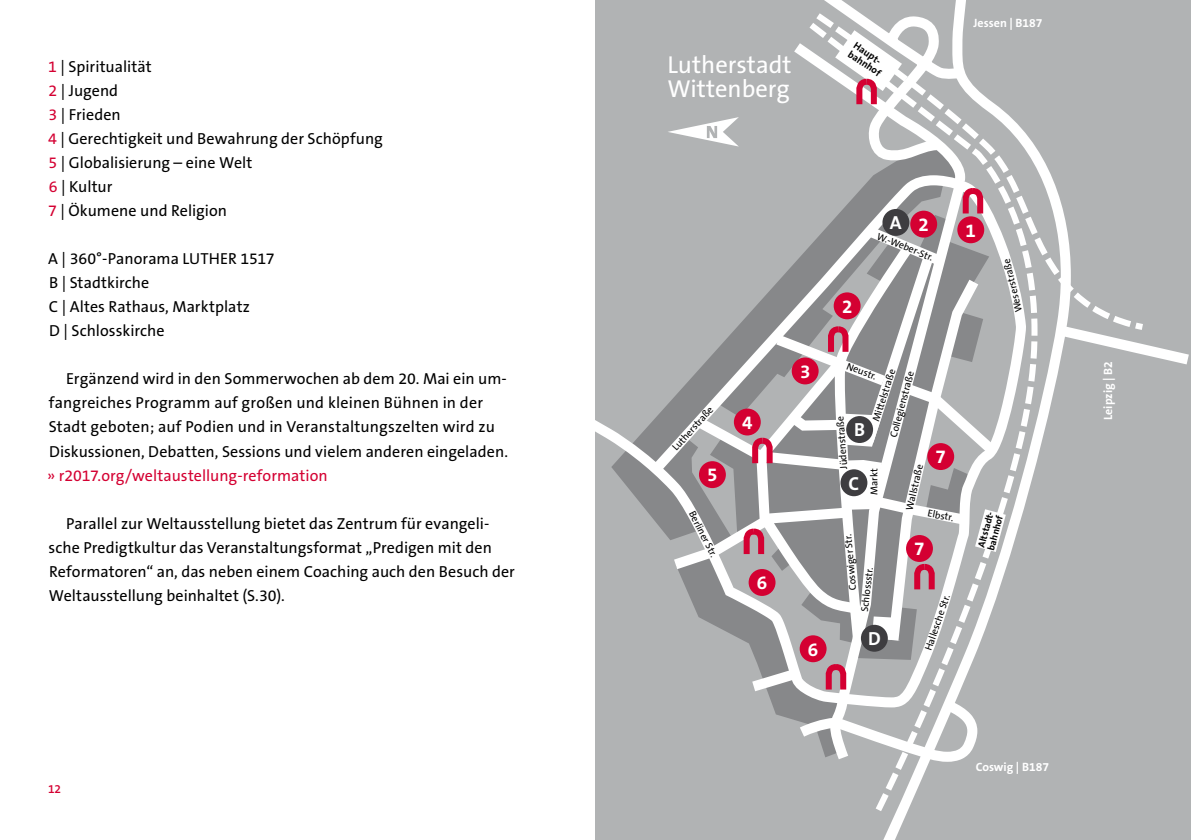
<style>
.page{position:relative;width:1191px;height:840px;background:#fff}
.page>*{position:absolute;margin:0;border:0;box-sizing:border-box;transform-origin:0 0}
.t1{font:24.6px/24.6px "The Sans B5 Plain";color:#fff}
.t2{font:700 19px "The Sans B7";color:#fff}
.t3{font:16px/24px "The Sans B5 Plain";letter-spacing:.005em;color:#000}
.t4{font:16px "The Sans B5 Plain";letter-spacing:.005em;color:#d40032}
.t5{font:700 12px "The Sans B7";color:#fff}
.t6{font:600 12px "The Sans B6";color:#d40032}
.t7{font:10px "The Sans B5 Plain";color:#000}
.t8{font:700 10px/10px "The Sans B7";color:#000}
.t9{font:700 9.6px/10px "The Sans B7";color:#000}
.s1{color:#d40032}
</style>
<div class="page">
<div style="left:595px;top:0;width:596px;height:839px;background:#b1b3b4"></div>
<svg style="left:595px;top:397px;width:79px;height:143px"></svg>
<svg style="left:879px;top:330px;width:181px;height:509px"></svg>
<svg style="left:1060px;top:330px;width:128px;height:34px"></svg>
<svg style="left:876px;top:330px;width:161px;height:480px"></svg>
<svg style="left:826px;top:97px;width:317px;height:233px"></svg>
<div style="left:957px;top:216px;width:27px;height:27px;background:#d40032;border-radius:50%"></div>
<div style="left:910px;top:210px;width:27px;height:27px;background:#d40032;border-radius:50%"></div>
<svg style="left:668px;top:117px;width:71px;height:29px"></svg>
<svg style="left:794px;top:0;width:192px;height:219px"></svg>
<svg style="left:674px;top:228px;width:331px;height:533px"></svg>
<div style="left:846px;top:416px;width:27px;height:27px;background:#3e3d40;border-radius:50%"></div>
<div style="left:840px;top:469px;width:27px;height:27px;background:#3e3d40;border-radius:50%"></div>
<div style="left:861px;top:624px;width:26px;height:27px;background:#3e3d40;border-radius:50%"></div>
<div style="left:882px;top:209px;width:27px;height:27px;background:#3e3d40;border-radius:50%"></div>
<p class="t3" style="left:48px;top:56px;width:336px"><span class="s1">1</span> | Spiritualität<br><span class="s1">2</span> | Jugend<br><span class="s1">3</span> | Frieden<br><span class="s1">4</span> | Gerechtigkeit und Bewahrung der Schöpfung<br><span class="s1">5</span> | Globalisierung – eine Welt<br><span class="s1">6</span> | Kultur<br><span class="s1">7</span> | Ökumene und Religion</p>
<p class="t3" style="left:48px;top:248px;width:228px">A | 360°-Panorama LUTHER 1517<br>B | Stadtkirche<br>C | Altes Rathaus, Marktplatz<br>D | Schlosskirche</p>
<p class="t3" style="left:49px;top:368px;width:461px;text-indent:17px">Ergänzend wird in den Sommerwochen ab dem 20. Mai ein um&shy;fangreiches Programm auf großen und kleinen Bühnen in der Stadt geboten; auf Podien und in Veranstaltungszelten wird zu Diskussionen, Debatten, Sessions und vielem anderen eingeladen.</p>
<p class="t4" style="left:47px;top:466px;width:282px">» r2017.org/weltaustellung-reformation</p>
<p class="t3" style="left:49px;top:512px;width:468px;text-indent:18px">Parallel zur Weltausstellung bietet das Zentrum für evangeli&shy;sche Predigtkultur das Veranstaltungsformat „Predigen mit den Reformatoren“ an, das neben einem Coaching auch den Besuch der Weltausstellung beinhaltet (S.30).</p>
<p class="t6" style="left:48px;top:782px;width:15px">12</p>
<h1 class="t1" style="left:667px;top:53px;width:126px">Lutherstadt<br>Wittenberg</h1>
<p class="t8" style="left:857px;top:41px;width:39px;rotate:34deg">Haupt&shy;bahnhof</p>
<p class="t5" style="left:973px;top:17px;width:70px">Jessen | B187</p>
<p class="t7" style="left:670px;top:445px;width:57px;rotate:-48deg">Lutherstraße</p>
<p class="t2" style="left:707px;top:464px;width:12px">5</p>
<p class="t7" style="left:696px;top:508px;width:52px;rotate:63deg">Berliner Str.</p>
<p class="t2" style="left:742px;top:412px;width:12px">4</p>
<p class="t2" style="left:757px;top:572px;width:12px">6</p>
<p class="t2" style="left:842px;top:296px;width:12px">2</p>
<p class="t2" style="left:890px;top:213px;width:13px">A</p>
<p class="t2" style="left:918px;top:214px;width:12px">2</p>
<p class="t7" style="left:879px;top:230px;width:61px;rotate:22deg">W.-Weber-Str.</p>
<p class="t2" style="left:965px;top:220px;width:12px">1</p>
<p class="t7" style="left:1013px;top:313px;width:56px;rotate:-103deg">Weserstraße</p>
<p class="t2" style="left:800px;top:361px;width:12px">3</p>
<p class="t2" style="left:808px;top:638px;width:12px">6</p>
<p class="t7" style="left:849px;top:360px;width:33px;rotate:21deg">Neustr.</p>
<p class="t7" style="left:870px;top:419px;width:56px;rotate:-72deg">Mittelstraße</p>
<p class="t7" style="left:888px;top:435px;width:70px;rotate:-75deg">Collegienstraße</p>
<p class="t7" style="left:904px;top:508px;width:49px;rotate:-77deg">Wallstraße</p>
<p class="t7" style="left:838px;top:469px;width:55px;rotate:-94deg">Jüdenstraße</p>
<p class="t2" style="left:854px;top:419px;width:12px">B</p>
<p class="t2" style="left:935px;top:446px;width:12px">7</p>
<p class="t7" style="left:869px;top:495px;width:28px;rotate:-90deg">Markt</p>
<p class="t2" style="left:848px;top:473px;width:12px">C</p>
<p class="t7" style="left:928px;top:507px;width:28px;rotate:11deg">Elbstr.</p>
<p class="t7" style="left:847px;top:590px;width:58px;rotate:-95deg">Coswiger Str.</p>
<p class="t7" style="left:859px;top:611px;width:46px;rotate:-83deg">Schlossstr.</p>
<p class="t2" style="left:868px;top:628px;width:14px">D</p>
<p class="t2" style="left:914px;top:538px;width:12px">7</p>
<p class="t7" style="left:923px;top:648px;width:60px;rotate:-71deg">Hallesche Str.</p>
<p class="t9" style="left:976px;top:546px;width:40px;rotate:-75deg">Altstadt&shy;bahnhof</p>
<p class="t5" style="left:975px;top:760px;width:75px">Coswig | B187</p>
<p class="t5" style="left:1102px;top:419px;width:60px;rotate:-90deg">Leipzig | B2</p>
</div>
